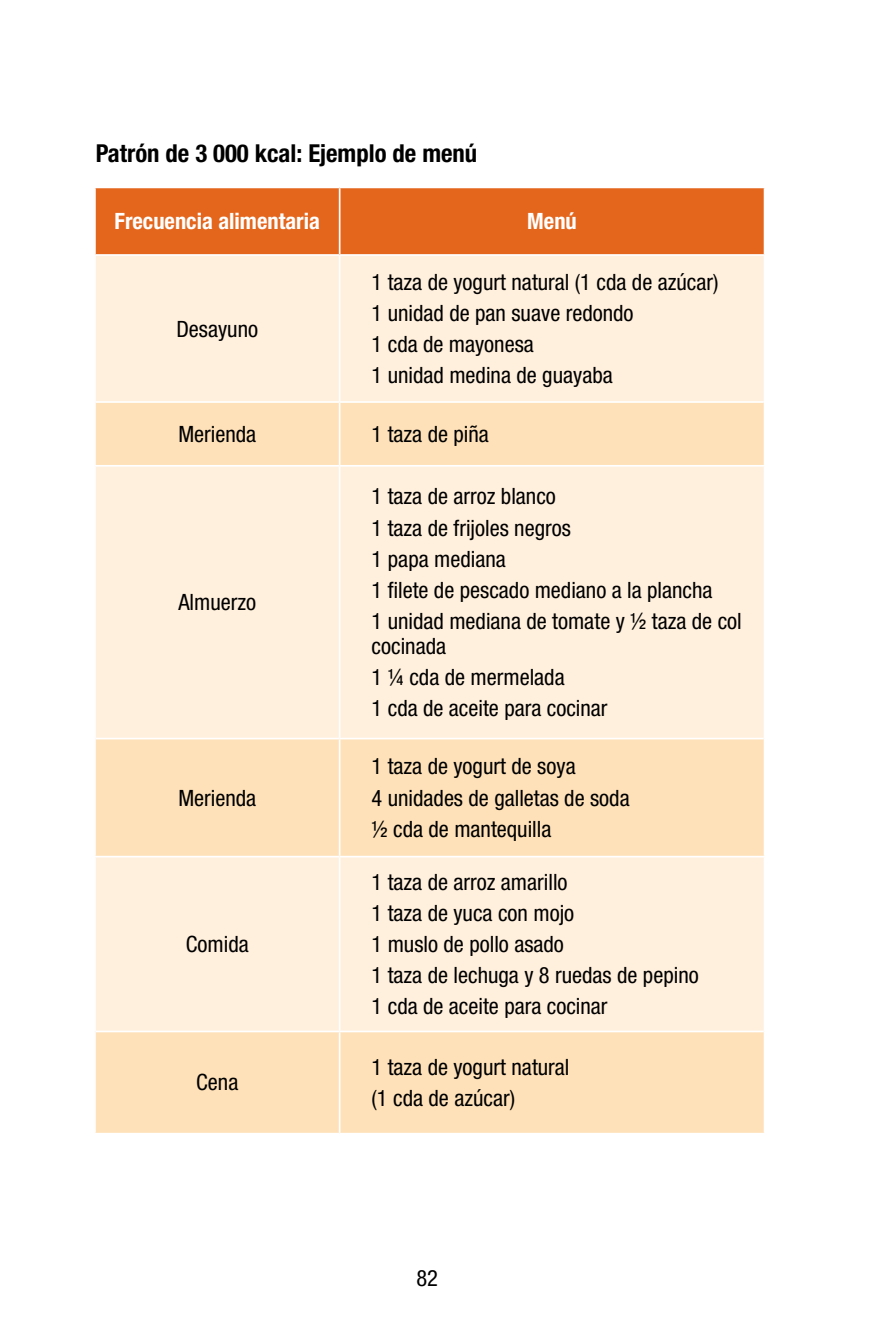
<style>
.page{position:relative;width:893px;height:1340px;background:#fff}
.page>*{position:absolute;margin:0;border:0;box-sizing:border-box;transform-origin:0 0}
.t1{font:700 condensed 24.75px "Helvetica Neue LT Std";color:#000}
.t2{font:condensed 22.5px/31.1px "Helvetica Neue LT Std";color:#000}
.t3{font:700 condensed 22.5px "Helvetica Neue LT Std";color:#fff}
</style>
<div class="page">
<div style="left:96px;top:188px;width:668px;height:66px;background:#e4661d"></div>
<div style="left:96px;top:256px;width:668px;height:145px;background:#fff0dd"></div>
<svg style="left:96px;top:403px;width:668px;height:729px;background:#feeacf"></svg>
<hr style="left:94px;top:465px;width:246px;height:1px;background:#fff">
<hr style="left:340px;top:465px;width:425px;height:1px;background:#fff">
<hr style="left:94px;top:855px;width:246px;height:2px;background:#fff">
<hr style="left:340px;top:855px;width:425px;height:2px;background:#fff">
<hr style="left:339px;top:188px;width:1px;height:66px;background:#fff">
<hr style="left:339px;top:256px;width:1px;height:145px;background:#fff">
<hr style="left:339px;top:403px;width:1px;height:62px;background:#fff">
<hr style="left:339px;top:466px;width:1px;height:271px;background:#fff">
<hr style="left:96px;top:737px;width:244px;height:2px;background:#fff">
<hr style="left:340px;top:737px;width:424px;height:2px;background:#fff">
<hr style="left:339px;top:739px;width:1px;height:116px;background:#fff">
<hr style="left:339px;top:857px;width:1px;height:173px;background:#fff">
<hr style="left:96px;top:1030px;width:244px;height:2px;background:#fff">
<hr style="left:340px;top:1030px;width:424px;height:2px;background:#fff">
<hr style="left:339px;top:1032px;width:1px;height:100px;background:#fff">
<p class="t1" style="left:96px;top:138px;width:383px">Patrón de 3 000 kcal: Ejemplo de menú</p>
<p class="t3" style="left:115px;top:208px;width:207px">Frecuencia alimentaria</p>
<p class="t3" style="left:527px;top:208px;width:51px">Menú</p>
<p class="t2" style="left:176px;top:313px;width:83px">Desayuno</p>
<p class="t2" style="left:372px;top:266px;width:348px">1 taza de yogurt natural (1 cda de azúcar)<br>1 unidad de pan suave redondo<br>1 cda de mayonesa<br>1 unidad medina de guayaba</p>
<p class="t2" style="left:178px;top:418px;width:79px">Merienda</p>
<p class="t2" style="left:372px;top:418px;width:119px">1 taza de piña</p>
<p class="t2" style="left:178px;top:586px;width:79px">Almuerzo</p>
<p class="t2" style="left:178px;top:782px;width:79px">Merienda</p>
<p class="t2" style="left:186px;top:928px;width:64px">Comida</p>
<p class="t2" style="left:196px;top:1066px;width:44px">Cena</p>
<p class="t2" style="left:372px;top:481px;width:372px">1 taza de arroz blanco<br>1 taza de frijoles negros<br>1 papa mediana<br>1 filete de pescado mediano a la plancha<br>1 unidad mediana de tomate y ½ taza de col</p>
<p class="t2" style="left:372px;top:630px;width:238px">cocinada<br>1 ¼ cda de mermelada<br>1 cda de aceite para cocinar</p>
<p class="t2" style="left:372px;top:750px;width:260px">1 taza de yogurt de soya<br>4 unidades de galletas de soda ½ cda de mantequilla</p>
<p class="t2" style="left:372px;top:866px;width:329px">1 taza de arroz amarillo<br>1 taza de yuca con mojo<br>1 muslo de pollo asado<br>1 taza de lechuga y 8 ruedas de pepino<br>1 cda de aceite para cocinar</p>
<p class="t2" style="left:372px;top:1051px;width:199px">1 taza de yogurt natural (1 cda de azúcar)</p>
<p class="t2" style="left:416px;top:1262px;width:23px">82</p>
</div>
